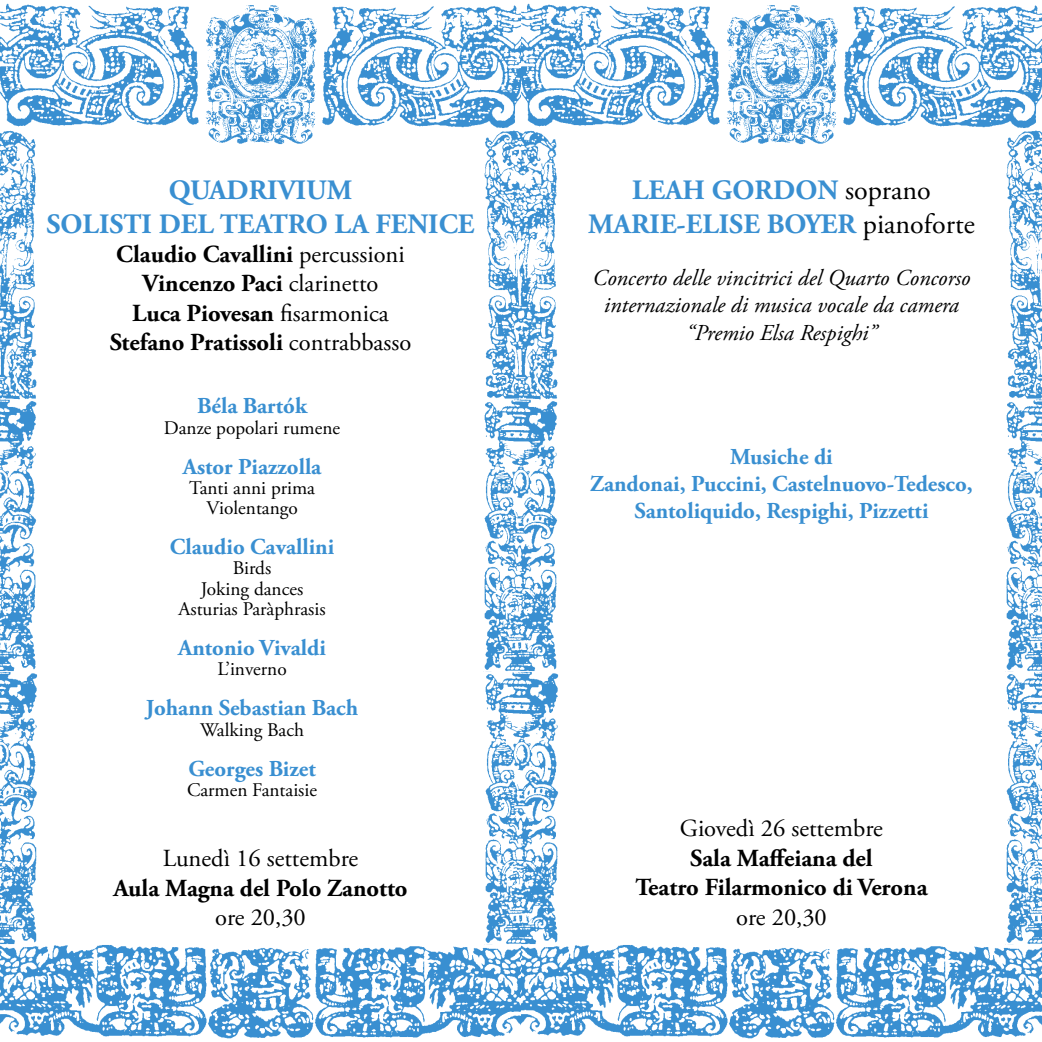
<style>
.page{position:relative;width:1042px;height:1042px;background:#fff}
.page>*{position:absolute;margin:0;border:0;box-sizing:border-box;transform-origin:0 0}
.t1{font:700 28px/33.6px "Adobe Garamond Pro";color:#398fd1;text-align:center}
.t2{font:700 24.5px/29.4px "Adobe Garamond Pro";color:#000;text-align:center}
.t3{font:24.5px "Adobe Garamond Pro";color:#000}
.t4{font:700 22.75px/27.3px "Adobe Garamond Pro";color:#398fd1;text-align:center}
.t5{font:italic 22.75px/27.3px "Adobe Garamond Pro";color:#000;text-align:center}
.t6{font:19.25px/20.1px "Adobe Garamond Pro";color:#000;text-align:center}
.s1{font-weight:400}
.s2{font-weight:400;color:#000}
</style>
<div class="page">
<img style="left:0;top:3px;width:1042px;height:125px">
<img style="left:0;top:944px;width:1042px;height:95px">
<img style="left:204px;top:3px;width:116px;height:142px">
<img style="left:725px;top:3px;width:116px;height:142px">
<img style="left:0;top:131px;width:37px;height:813px">
<img style="left:483px;top:131px;width:76px;height:813px">
<img style="left:1005px;top:131px;width:37px;height:813px">
<p class="t1" style="left:46px;top:174px;width:430px">QUADRIVIUM<br>SOLISTI DEL TEATRO LA FENICE</p>
<p class="t2" style="left:110px;top:240px;width:303px">Claudio Cavallini <span class="s1">percussioni<br></span>Vincenzo Paci <span class="s1">clarinetto<br></span>Luca Piovesan <span class="s1">fisarmonica<br></span>Stefano Pratissoli <span class="s1">contrabbasso</span></p>
<p class="t4" style="left:197px;top:393px;width:112px">Béla Bartók</p>
<p class="t6" style="left:164px;top:418px;width:178px">Danze popolari rumene</p>
<p class="t4" style="left:183px;top:453px;width:140px">Astor Piazzolla</p>
<p class="t6" style="left:189px;top:478px;width:126px">Tanti anni prima<br>Violentango</p>
<p class="t4" style="left:170px;top:534px;width:166px">Claudio Cavallini</p>
<p class="t6" style="left:178px;top:559px;width:149px">Birds<br>Joking dances<br>Asturias Paràphrasis</p>
<p class="t4" style="left:178px;top:634px;width:149px">Antonio Vivaldi</p>
<p class="t6" style="left:217px;top:659px;width:71px">L’inverno</p>
<p class="t4" style="left:146px;top:695px;width:214px">Johann Sebastian Bach</p>
<p class="t6" style="left:200px;top:720px;width:105px">Walking Bach</p>
<p class="t4" style="left:188px;top:755px;width:129px">Georges Bizet</p>
<p class="t6" style="left:187px;top:780px;width:131px">Carmen Fantaisie</p>
<p class="t3" style="left:163px;top:844px;width:197px">Lunedì 16 settembre</p>
<p class="t2" style="left:113px;top:873px;width:296px">Aula Magna del Polo Zanotto</p>
<p class="t3" style="left:215px;top:902px;width:92px">ore 20,30</p>
<p class="t1" style="left:588px;top:174px;width:388px">LEAH GORDON <span class="s2">soprano<br></span>MARIE-ELISE BOYER <span class="s2">pianoforte</span></p>
<p class="t5" style="left:592px;top:265px;width:379px">Concerto delle vincitrici del Quarto Concorso internazionale di musica vocale da camera “Premio Elsa Respighi”</p>
<p class="t4" style="left:590px;top:443px;width:384px">Musiche di<br>Zandonai, Puccini, Castelnuovo-Tedesco,<br>Santoliquido, Respighi, Pizzetti</p>
<p class="t3" style="left:680px;top:814px;width:204px">Giovedì 26 settembre</p>
<p class="t2" style="left:635px;top:844px;width:294px">Sala Maffeiana del<br>Teatro Filarmonico di Verona</p>
<p class="t3" style="left:736px;top:902px;width:92px">ore 20,30</p>
</div>
